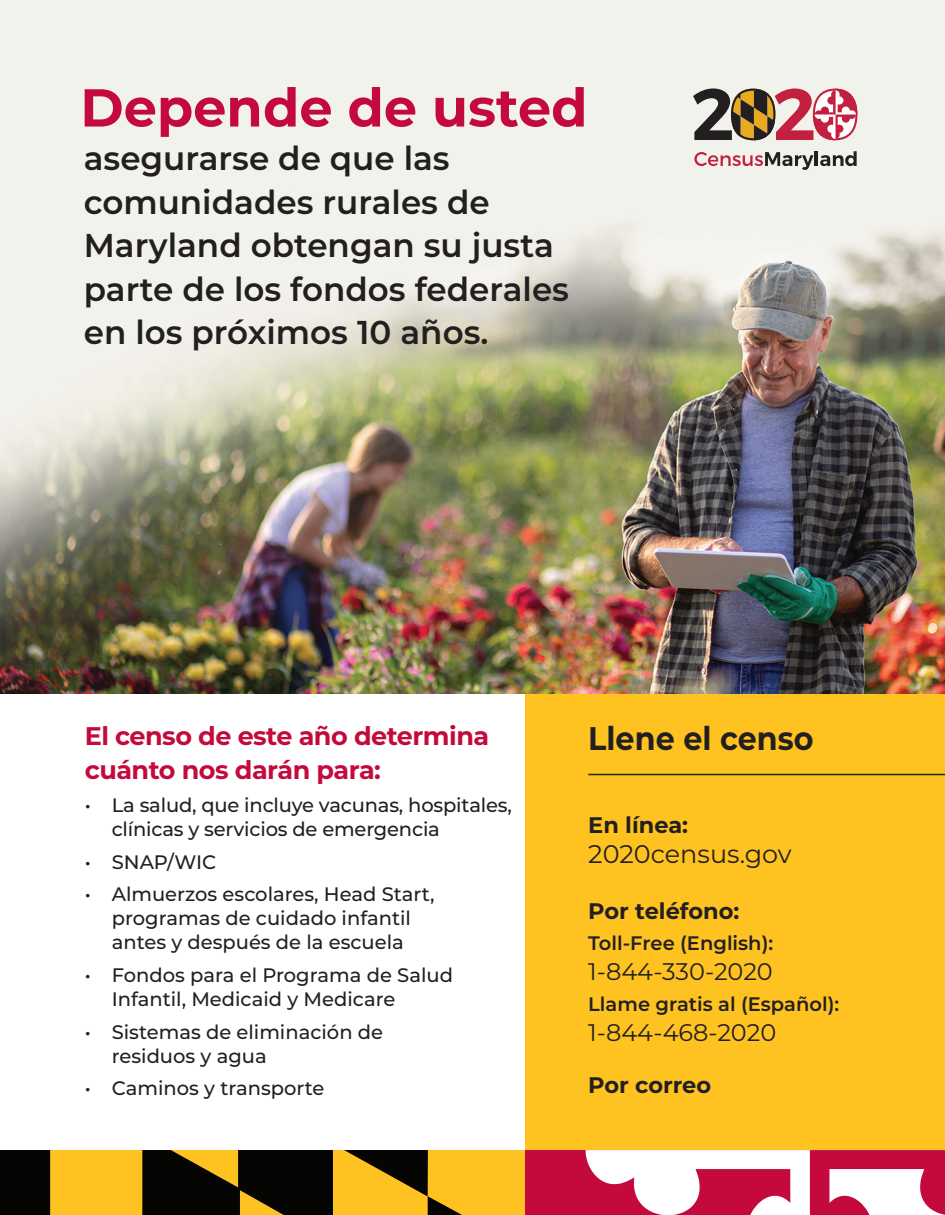
<style>
.page{position:relative;width:945px;height:1215px;background:#fff}
.page>*{position:absolute;margin:0;border:0;box-sizing:border-box;transform-origin:0 0}
.t1{font:700 53.25px "Montserrat";color:#c40a3c}
.t2{font:600 33px "Montserrat";color:#231f20}
.t3{font:700 32.7px "Montserrat";color:#231f20;scale:.92 1}
.t4{font:700 25.5px/34.5px "Montserrat";letter-spacing:-.02em;color:#c40a3c}
.t5{font:25.5px "Montserrat";color:#231f20}
.t6{font:24px "Montserrat";color:#231f20}
.t7{font:700 22.5px "Montserrat";color:#231f20}
.t8{font:500 19.5px/24px "Montserrat";color:#231f20}
.t9{font:600 19.5px "Montserrat";color:#231f20}
</style>
<div class="page">
<div style="left:525px;top:694px;width:420px;height:507px;background:#fec221"></div>
<img style="left:0;top:0;width:945px;height:694px">
<div style="left:0;top:1150px;width:526px;height:65px;background:#fec221"></div>
<svg style="left:142px;top:1150px;width:384px;height:65px"></svg>
<div style="left:0;top:1150px;width:50px;height:65px;background:#050504"></div>
<div style="left:526px;top:1150px;width:284px;height:65px;background:#c40a3c"></div>
<svg style="left:585px;top:1150px;width:360px;height:65px"></svg>
<hr style="left:588px;top:774px;width:357px;height:1px;background:#231f20">
<svg style="left:694px;top:152px;width:120px;height:18px;background:#cbb1b2"></svg>
<hr style="left:815px;top:151px;width:3px;height:15px;background:#231f20">
<svg style="left:820px;top:151px;width:37px;height:15px"></svg>
<svg style="left:693px;top:89px;width:164px;height:51px;background:#b07e78"></svg>
<p class="t1" style="left:80px;top:69px;width:509px">Depende de usted</p>
<p class="t2" style="left:84px;top:135px;width:367px">asegurarse de que las</p>
<p class="t2" style="left:84px;top:178px;width:407px">comunidades rurales de</p>
<p class="t2" style="left:84px;top:222px;width:472px">Maryland obtengan su justa</p>
<p class="t2" style="left:84px;top:265px;width:487px">parte de los fondos federales</p>
<p class="t2" style="left:84px;top:309px;width:406px">en los próximos 10 años.</p>
<p class="t4" style="left:85px;top:717px;width:406px">El censo de este año determina cuánto nos darán para:</p>
<p class="t8" style="left:112px;top:792px;width:402px;text-indent:-27px">• La salud, que incluye vacunas, hospitales, clínicas y servicios de emergencia</p>
<p class="t8" style="left:85px;top:849px;width:133px">• SNAP/WIC</p>
<p class="t8" style="left:85px;top:882px;width:351px;text-align:center">• Almuerzos escolares, Head Start, programas de cuidado infantil antes y después de la escuela</p>
<p class="t8" style="left:112px;top:962px;width:343px;text-indent:-27px">• Fondos para el Programa de Salud<br>Infantil, Medicaid y Medicare</p>
<p class="t8" style="left:112px;top:1019px;width:273px;text-indent:-27px">• Sistemas de eliminación de residuos y agua</p>
<p class="t8" style="left:85px;top:1076px;width:241px">• Caminos y transporte</p>
<p class="t3" style="left:588px;top:714px;width:246px">Llene el censo</p>
<p class="t7" style="left:588px;top:808px;width:101px">En línea:</p>
<p class="t5" style="left:588px;top:837px;width:205px">2020census.gov</p>
<p class="t7" style="left:588px;top:895px;width:153px">Por teléfono:</p>
<p class="t9" style="left:588px;top:929px;width:186px">Toll-Free (English):</p>
<p class="t6" style="left:588px;top:955px;width:186px">1-844-330-2020</p>
<p class="t9" style="left:588px;top:990px;width:252px">Llame gratis al (Español):</p>
<p class="t6" style="left:588px;top:1016px;width:189px">1-844-468-2020</p>
<p class="t7" style="left:588px;top:1069px;width:124px">Por correo</p>
</div>
